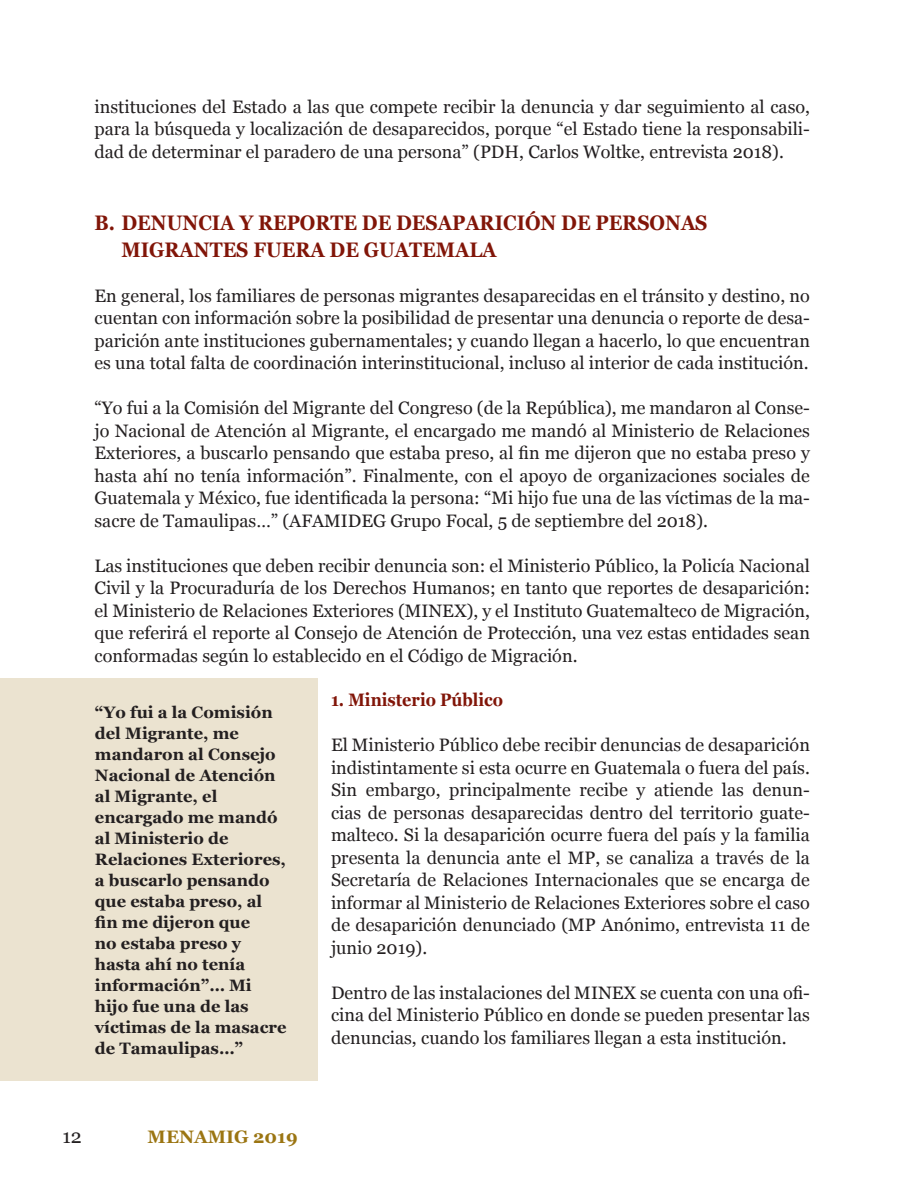
<style>
.page{position:relative;width:918px;height:1188px;background:#fff}
.page>*{position:absolute;margin:0;border:0;box-sizing:border-box;transform-origin:0 0}
.t1{font:700 21px/27px "Georgia";color:#811508;scale:.9 1}
.t2{font:19.5px "Georgia";color:#231f20}
.t3{font:18px/22.5px "Georgia";color:#231f20;text-align:justify}
.t4{font:700 18px "Georgia";color:#811508;scale:.9 1}
.t5{font:700 18px "Georgia";color:#9b7512}
.t6{font:700 16.5px/21px "Georgia";color:#231f20}
</style>
<div class="page">
<div style="left:0;top:678px;width:318px;height:403px;background:#ebe3d0"></div>
<p class="t3" style="left:94px;top:96px;width:717px">instituciones del Estado a las que compete recibir la denuncia y dar seguimiento al caso, para la búsqueda y localización de desaparecidos, porque “el Estado tiene la responsabili&shy;dad de determinar el paradero de una persona” (PDH, Carlos Woltke, entrevista 2018).</p>
<p class="t1" style="left:122px;top:209px;width:653px;text-indent:-27px">B. DENUNCIA Y REPORTE DE DESAPARICIÓN DE PERSONAS<br>MIGRANTES FUERA DE GUATEMALA</p>
<p class="t3" style="left:94px;top:285px;width:717px">En general, los familiares de personas migrantes desaparecidas en el tránsito y destino, no cuentan con información sobre la posibilidad de presentar una denuncia o reporte de desa&shy;parición ante instituciones gubernamentales; y cuando llegan a hacerlo, lo que encuentran es una total falta de coordinación interinstitucional, incluso al interior de cada institución.</p>
<p class="t3" style="left:94px;top:397px;width:717px">“Yo fui a la Comisión del Migrante del Congreso (de la República), me mandaron al Conse&shy;jo Nacional de Atención al Migrante, el encargado me mandó al Ministerio de Relaciones Exteriores, a buscarlo pensando que estaba preso, al fin me dijeron que no estaba preso y hasta ahí no tenía información”. Finalmente, con el apoyo de organizaciones sociales de Guatemala y México, fue identificada la persona: “Mi hijo fue una de las víctimas de la ma&shy;sacre de Tamaulipas…” (AFAMIDEG Grupo Focal, 5 de septiembre del 2018).</p>
<p class="t3" style="left:94px;top:555px;width:717px">Las instituciones que deben recibir denuncia son: el Ministerio Público, la Policía Nacional Civil y la Procuraduría de los Derechos Humanos; en tanto que reportes de desaparición: el Ministerio de Relaciones Exteriores (MINEX), y el Instituto Guatemalteco de Migración, que referirá el reporte al Consejo de Atención de Protección, una vez estas entidades sean conformadas según lo establecido en el Código de Migración.</p>
<p class="t4" style="left:331px;top:688px;width:193px">1. Ministerio Público</p>
<p class="t3" style="left:331px;top:734px;width:480px">El Ministerio Público debe recibir denuncias de desaparición indistintamente si esta ocurre en Guatemala o fuera del país.<br>Sin embargo, principalmente recibe y atiende las denun&shy;cias de personas desaparecidas dentro del territorio guate&shy;malteco. Si la desaparición ocurre fuera del país y la familia presenta la denuncia ante el MP, se canaliza a través de la Secretaría de Relaciones Internacionales que se encarga de informar al Ministerio de Relaciones Exteriores sobre el caso de desaparición denunciado (MP Anónimo, entrevista 11 de junio 2019).</p>
<p class="t3" style="left:331px;top:982px;width:480px">Dentro de las instalaciones del MINEX se cuenta con una ofi&shy;cina del Ministerio Público en donde se pueden presentar las denuncias, cuando los familiares llegan a esta institución.</p>
<p class="t6" style="left:95px;top:702px;width:193px">“Yo fui a la Comisión del Migrante, me mandaron al Consejo<br>Nacional de Atención al Migrante, el encargado me mandó al Ministerio de<br>Relaciones Exteriores, a buscarlo pensando que estaba preso, al fin me dijeron que<br>no estaba preso y hasta ahí no tenía información”… Mi hijo fue una de las víctimas de la masacre de Tamaulipas…”</p>
<p class="t2" style="left:63px;top:1124px;width:21px">12</p>
<p class="t5" style="left:148px;top:1125px;width:152px">MENAMIG 2019</p>
</div>
